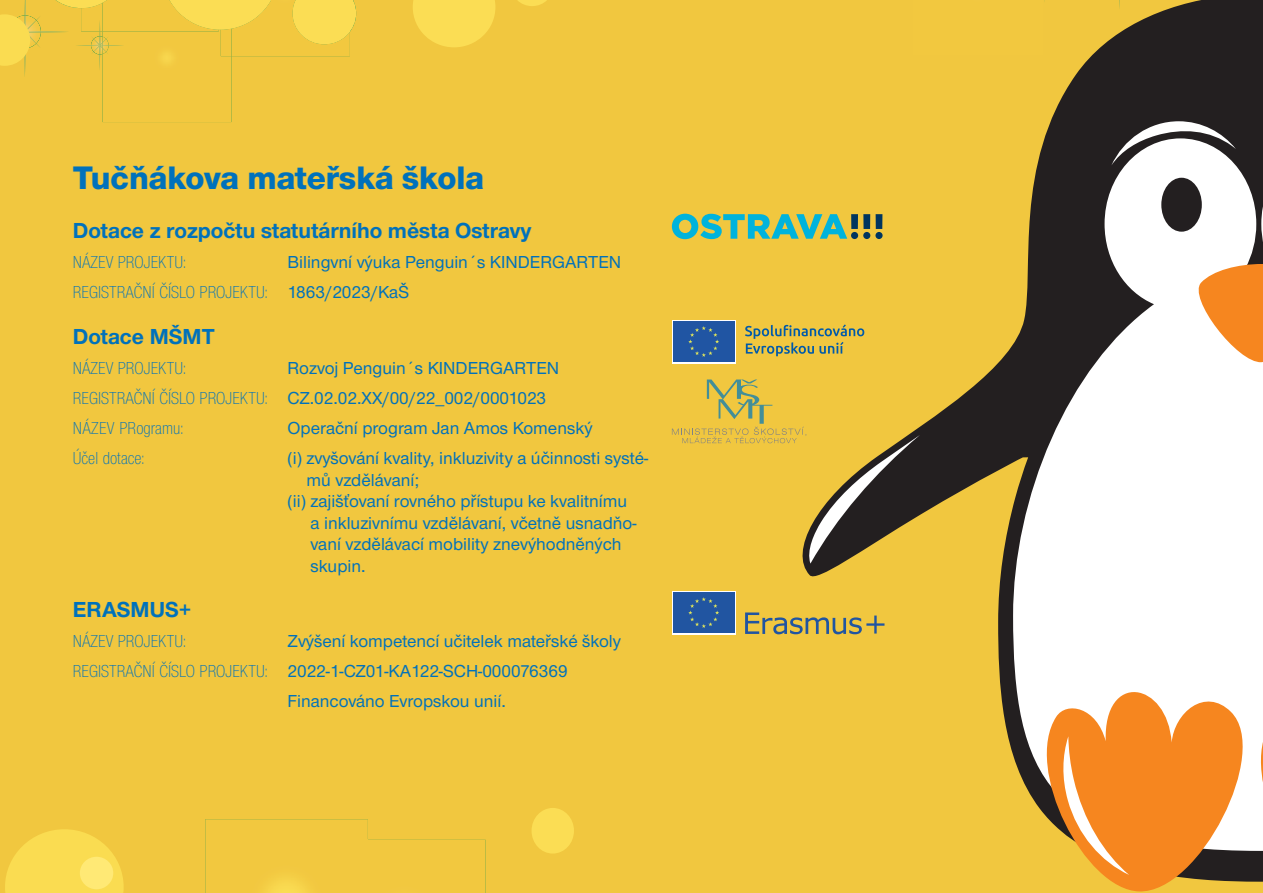
<style>
.page{position:relative;width:1263px;height:893px;background:#fff}
.page>*{position:absolute;margin:0;border:0;box-sizing:border-box;transform-origin:0 0}
.t1{font:33.75px "Nimbus Sans Novus TOT Hea";color:#0071bb}
.t2{font:700 22.5px "Nimbus Sans Novus TOT";color:#0071bb}
.t3{font:500 18px/30px "Nimbus Sans Novus TOT";color:#0071bb}
.t4{font:18px "Nimbus Sans Novus TOT Lig Con";color:#0071bb}
.s1{font-family:"Nimbus Sans Novus TOT";font-weight:500}
.s2{font-family:"Nimbus Sans Novus TOT Lig Con";font-weight:400}
</style>
<div class="page">
<div style="left:0;top:0;width:1023px;height:893px;background:#f1c73f"></div>
<svg style="left:5px;top:829px;width:119px;height:64px;background:#f7d74d"></svg>
<div style="left:80px;top:857px;width:33px;height:32px;background:#ffe975;border-radius:50%"></div>
<div style="left:531px;top:808px;width:43px;height:45px;background:#fbdd54;border-radius:50%"></div>
<svg style="left:511px;top:0;width:42px;height:6px"></svg>
<svg style="left:413px;top:0;width:82px;height:47px;background:#f9d950"></svg>
<svg style="left:350px;top:0;width:6px;height:44px"></svg>
<img style="left:205px;top:819px;width:163px;height:74px">
<div style="left:323px;top:840px;width:163px;height:53px;background:#f2c83f"></div>
<img style="left:75px;top:31px;width:25px;height:40px">
<img style="left:91px;top:36px;width:11px;height:18px">
<div style="left:0;top:0;width:69px;height:78px;background:#f1c73f"></div>
<img style="left:30px;top:15px;width:11px;height:12px">
<img style="left:30px;top:36px;width:11px;height:12px">
<img style="left:9px;top:15px;width:32px;height:33px;border-radius:50%">
<img style="left:30px;top:20px;width:6px;height:24px">
<svg style="left:0;top:14px;width:30px;height:52px;background:#f6d74e"></svg>
<div style="left:102px;top:31px;width:130px;height:91px;background:#f2c83f"></div>
<div style="left:102px;top:0;width:119px;height:31px;background:#f2c83f"></div>
<img style="left:106px;top:36px;width:3px;height:19px">
<svg style="left:94px;top:39px;width:30px;height:13px"></svg>
<div style="left:232px;top:0;width:61px;height:44px;background:#f2c83f"></div>
<img style="left:232px;top:0;width:39px;height:29px">
<img style="left:293px;top:0;width:57px;height:44px">
<img style="left:221px;top:0;width:11px;height:56px">
<img style="left:81px;top:8px;width:21px;height:23px">
<img style="left:170px;top:0;width:49px;height:30px">
<svg style="left:38px;top:0;width:87px;height:8px"></svg>
<svg style="left:788px;top:0;width:475px;height:882px;background:#d0ac3a"></svg>
<svg style="left:1111px;top:121px;width:125px;height:17px"></svg>
<svg style="left:1013px;top:138px;width:250px;height:713px"></svg>
<svg style="left:1023px;top:257px;width:240px;height:636px"></svg>
<svg style="left:1061px;top:736px;width:202px;height:143px"></svg>
<div style="left:1161px;top:178px;width:41px;height:54px;background:#231f20;border-radius:50%"></div>
<svg style="left:672px;top:214px;width:175px;height:25px;background:#6bbb95"></svg>
<div style="left:851px;top:232px;width:7px;height:7px;background:#00355f;border-radius:50%"></div>
<div style="left:863px;top:232px;width:7px;height:7px;background:#00355f;border-radius:50%"></div>
<div style="left:851px;top:214px;width:7px;height:15px;background:#00355f"></div>
<div style="left:863px;top:214px;width:7px;height:15px;background:#00355f"></div>
<div style="left:876px;top:214px;width:6px;height:15px;background:#00355f"></div>
<div style="left:875px;top:232px;width:7px;height:7px;background:#00355f;border-radius:50%"></div>
<svg style="left:745px;top:612px;width:139px;height:22px;background:#b5a65a"></svg>
<div style="left:672px;top:591px;width:64px;height:43px;background:#2155a1"></div>
<svg style="left:688px;top:597px;width:31px;height:31px"></svg>
<svg style="left:672px;top:379px;width:248px;height:185px;background:#cdad42"></svg>
<div style="left:672px;top:320px;width:64px;height:43px;background:#2055a3"></div>
<svg style="left:688px;top:326px;width:31px;height:31px"></svg>
<svg style="left:745px;top:324px;width:119px;height:32px;background:#bbae56"></svg>
<h1 class="t1" style="left:73px;top:165px;width:413px">Tučňákova mateřská škola</h1>
<p class="t2" style="left:73px;top:222px;width:460px">Dotace z rozpočtu statutárního města Ostravy</p>
<p class="t4" style="left:73px;top:255px;width:115px">NÁZEV PROJEKTU:</p>
<p class="t3" style="left:288px;top:249px;width:335px">Bilingvní výuka Penguin´s KINDERGARTEN</p>
<p class="t4" style="left:73px;top:285px;width:338px">REGISTRAČNÍ ČÍSLO PROJEKTU: <span class="s1">1863/2023/KaŠ</span></p>
<p class="t2" style="left:73px;top:328px;width:144px">Dotace MŠMT</p>
<p class="t4" style="left:73px;top:361px;width:115px">NÁZEV PROJEKTU:</p>
<p class="t3" style="left:73px;top:354px;width:488px;text-indent:215px">Rozvoj Penguin´s KINDERGARTEN<br><span class="s2">REGISTRAČNÍ ČÍSLO PROJEKTU:</span> CZ.02.02.XX/00/22_002/0001023</p>
<p class="t4" style="left:73px;top:421px;width:112px">NÁZEV PRogramu:</p>
<p class="t3" style="left:288px;top:414px;width:306px">Operační program Jan Amos Komenský</p>
<p class="t4" style="left:73px;top:451px;width:73px">Účel dotace:</p>
<p class="t3" style="left:288px;top:445px;width:362px">(i) zvyšování kvality, inkluzivity a účinnosti systé-</p>
<p class="t3" style="left:306px;top:466px;width:114px">mů vzdělávaní;</p>
<p class="t3" style="left:288px;top:488px;width:341px">(ii) zajišťovaní rovného přístupu ke kvalitnímu</p>
<p class="t3" style="left:310px;top:509px;width:327px">a inkluzivnímu vzdělávaní, včetně usnadňo-</p>
<p class="t3" style="left:310px;top:531px;width:313px">vaní vzdělávací mobility znevýhodněných</p>
<p class="t3" style="left:310px;top:553px;width:57px">skupin.</p>
<p class="t2" style="left:73px;top:600px;width:120px">ERASMUS+</p>
<p class="t4" style="left:73px;top:633px;width:115px">NÁZEV PROJEKTU:</p>
<p class="t3" style="left:288px;top:627px;width:335px">Zvýšení kompetencí učitelek mateřské školy</p>
<p class="t3" style="left:73px;top:657px;width:496px"><span class="s2">REGISTRAČNÍ ČÍSLO PROJEKTU:</span> 2022-1-CZ01-KA122-SCH-000076369</p>
<p class="t3" style="left:288px;top:687px;width:220px">Financováno Evropskou unií.</p>
</div>
